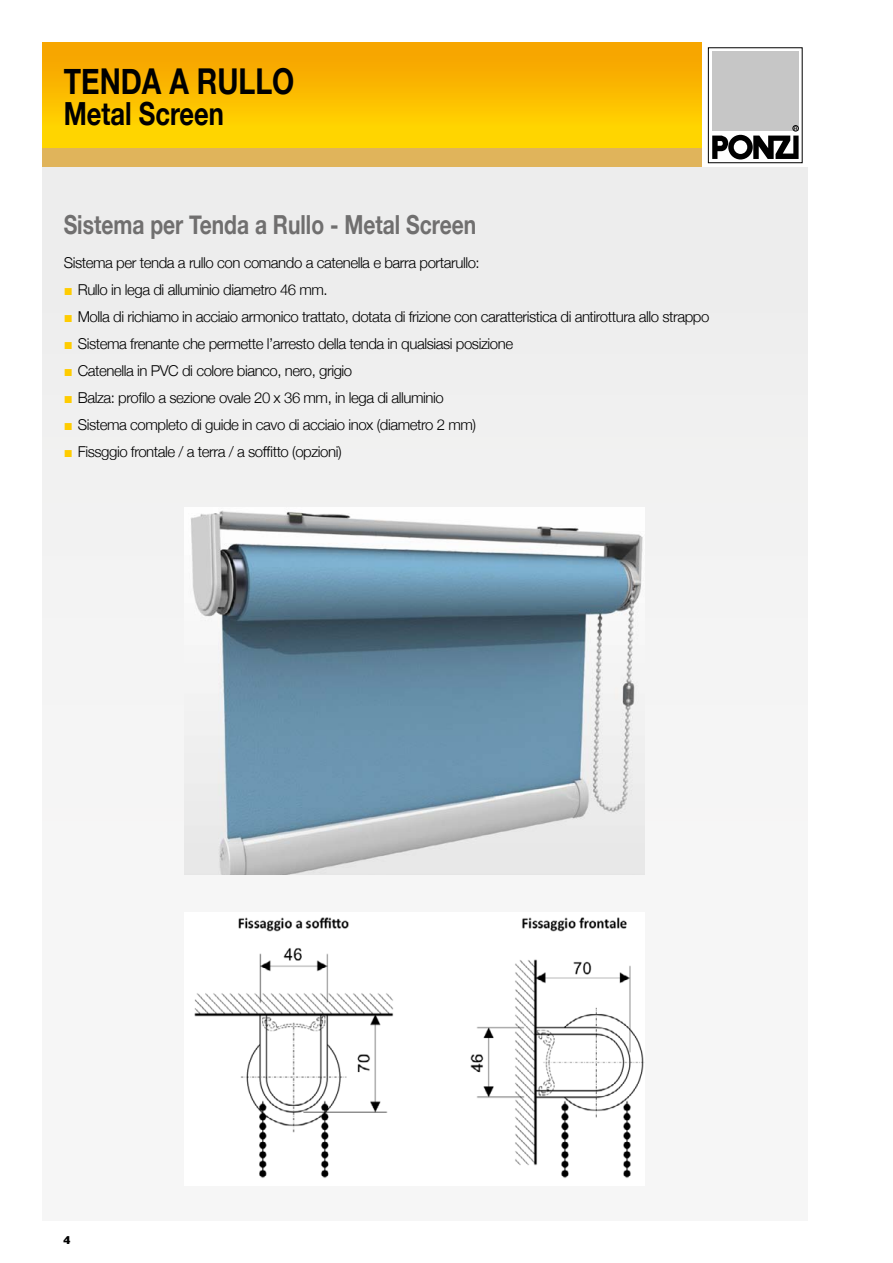
<style>
.page{position:relative;width:893px;height:1263px;background:#fff}
.page>*{position:absolute;margin:0;border:0;box-sizing:border-box;transform-origin:0 0}
.t1{font:700 35.7px "Helvetica Neue";color:#000;scale:.8 1}
.t2{font:700 31.8px "Helvetica Neue";color:#000;scale:.8 1}
.t3{font:700 26.25px "Helvetica Neue";color:#706f6f;scale:.8 1}
.t4{font:300 15px "Helvetica Neue";letter-spacing:-.03em;color:#000}
.t5{font:12px "Helvetica Black cyr Bold";color:#000}
.s1{font-family:"Arial";font-weight:900;color:#fc0}
</style>
<div class="page">
<div style="left:43px;top:43px;width:765px;height:106px;background:linear-gradient(to bottom,#f69f00,#ffdc00)"></div>
<div style="left:43px;top:149px;width:765px;height:19px;background:#e0b45b"></div>
<svg style="left:703px;top:43px;width:105px;height:125px"></svg>
<div style="left:708px;top:47px;width:94px;height:116px;border:1px solid #000"></div>
<div style="left:712px;top:51px;width:86px;height:80px;background:#c6c6c6"></div>
<svg style="left:712px;top:136px;width:16px;height:23px"></svg>
<div style="left:728px;top:135px;width:25px;height:24px;background:#000;border-radius:50%"></div>
<div style="left:734px;top:140px;width:13px;height:14px;background:#fff;border-radius:50%"></div>
<svg style="left:753px;top:125px;width:46px;height:34px"></svg>
<div style="left:43px;top:168px;width:765px;height:1052px;background:#f2f2f1"></div>
<img style="left:184px;top:508px;width:461px;height:367px">
<img style="left:184px;top:912px;width:461px;height:273px">
<h1 class="t1" style="left:64px;top:54px;width:290px">TENDA A RULLO</h1>
<h2 class="t2" style="left:64px;top:89px;width:202px">Metal Screen</h2>
<h3 class="t3" style="left:64px;top:204px;width:517px">Sistema per Tenda a Rullo - Metal Screen</h3>
<p class="t4" style="left:64px;top:250px;width:417px">Sistema per tenda a rullo con comando a catenella e barra portarullo:</p>
<p class="t4" style="left:64px;top:277px;width:265px"><span class="s1">■</span> Rullo in lega di alluminio diametro 46 mm.</p>
<p class="t4" style="left:64px;top:304px;width:647px"><span class="s1">■</span> Molla di richiamo in acciaio armonico trattato, dotata di frizione con caratteristica di antirottura allo strappo</p>
<p class="t4" style="left:64px;top:331px;width:451px"><span class="s1">■</span> Sistema frenante che permette l’arresto della tenda in qualsiasi posizione</p>
<p class="t4" style="left:64px;top:358px;width:290px"><span class="s1">■</span> Catenella in PVC di colore bianco, nero, grigio</p>
<p class="t4" style="left:64px;top:385px;width:382px"><span class="s1">■</span> Balza: profilo a sezione ovale 20 x 36 mm, in lega di alluminio</p>
<p class="t4" style="left:64px;top:412px;width:414px"><span class="s1">■</span> Sistema completo di guide in cavo di acciaio inox (diametro 2 mm)</p>
<p class="t4" style="left:64px;top:439px;width:279px"><span class="s1">■</span> Fissggio frontale / a terra / a soffitto (opzioni)</p>
<p class="t5" style="left:63px;top:1234px;width:9px">4</p>
</div>
